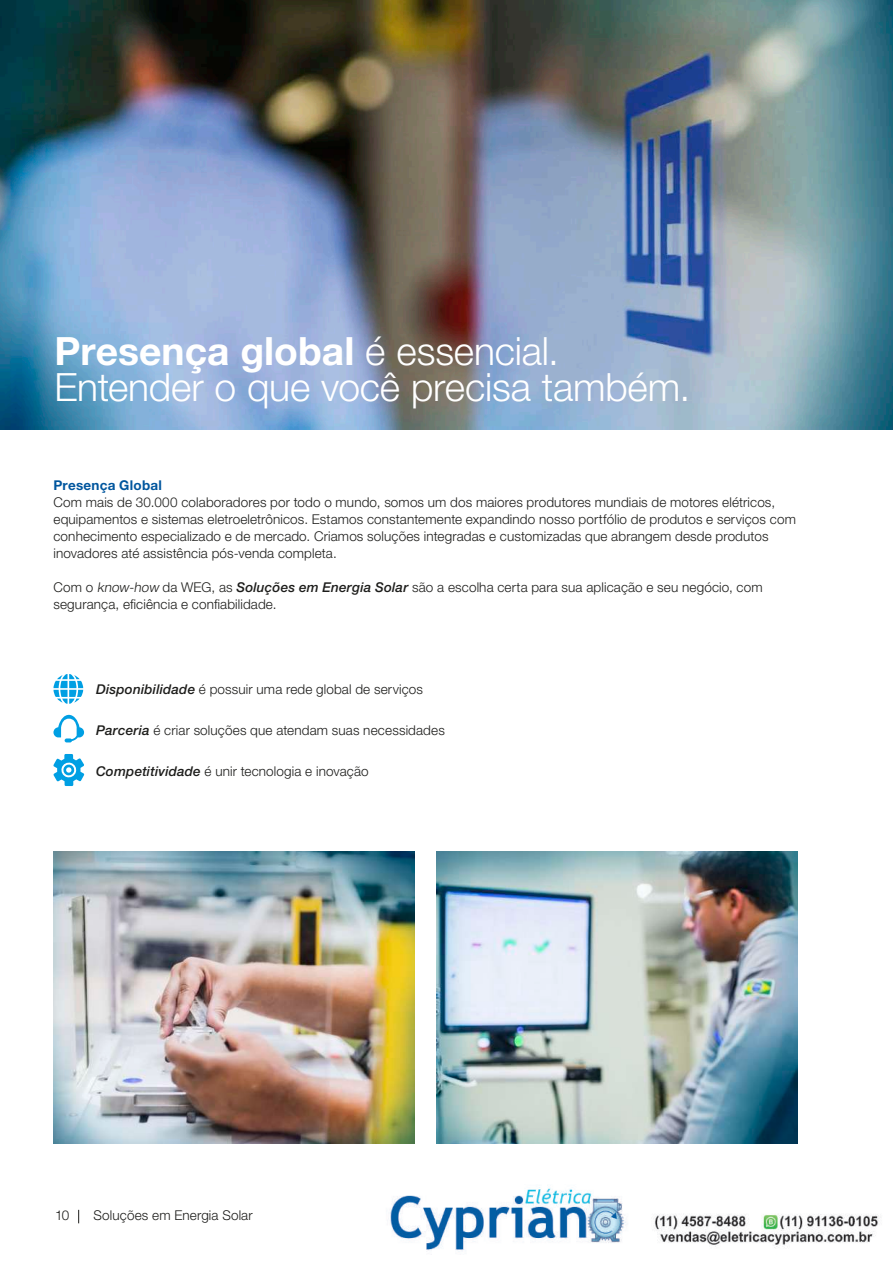
<style>
.page{position:relative;width:893px;height:1263px;background:#fff}
.page>*{position:absolute;margin:0;border:0;box-sizing:border-box;transform-origin:0 0}
.t1{font:300 39px/36px "Helvetica Neue LT Pro";letter-spacing:-.005em;color:#fff}
.t2{font:300 13.5px/17px "Helvetica Neue LT Pro";letter-spacing:.01em;color:#1d1d1b}
.t3{font:700 13.5px "Helvetica Neue LT Pro";letter-spacing:.02em;color:#00569e}
.s1{font-weight:700}
.s2{font-style:italic}
.s3{font-weight:500;font-style:italic}
</style>
<div class="page">
<svg style="left:78px;top:1210px;width:1px;height:13px"></svg>
<img style="left:53px;top:851px;width:362px;height:293px">
<img style="left:0;top:0;width:893px;height:429px">
<img style="left:436px;top:851px;width:362px;height:293px">
<svg style="left:53px;top:674px;width:30px;height:30px"></svg>
<svg style="left:53px;top:715px;width:31px;height:27px"></svg>
<svg style="left:53px;top:754px;width:31px;height:32px"></svg>
<img style="left:390px;top:1187px;width:491px;height:65px">
<h1 class="t1" style="left:55px;top:333px;width:637px"><span class="s1">Presença global</span> é essencial.<br>Entender o que você precisa também.</h1>
<p class="t3" style="left:53px;top:477px;width:110px">Presença Global</p>
<p class="t2" style="left:53px;top:494px;width:744px">Com mais de 30.000 colaboradores por todo o mundo, somos um dos maiores produtores mundiais de motores elétricos, equipamentos e sistemas eletroeletrônicos. Estamos constantemente expandindo nosso portfólio de produtos e serviços com conhecimento especializado e de mercado. Criamos soluções integradas e customizadas que abrangem desde produtos inovadores até assistência pós-venda completa.</p>
<p class="t2" style="left:53px;top:579px;width:711px">Com o <span class="s2">know-how</span> da WEG, as <span class="s3">Soluções em Energia Solar</span> são a escolha certa para sua aplicação e seu negócio, com segurança, eficiência e confiabilidade.</p>
<p class="t2" style="left:96px;top:680px;width:329px"><span class="s3">Disponibilidade</span> é possuir uma rede global de serviços</p>
<p class="t2" style="left:96px;top:721px;width:350px"><span class="s3">Parceria</span> é criar soluções que atendam suas necessidades</p>
<p class="t2" style="left:96px;top:762px;width:274px"><span class="s3">Competitividade</span> é unir tecnologia e inovação</p>
<p class="t2" style="left:55px;top:1207px;width:16px">10</p>
<p class="t2" style="left:94px;top:1207px;width:161px">Soluções em Energia Solar</p>
</div>
